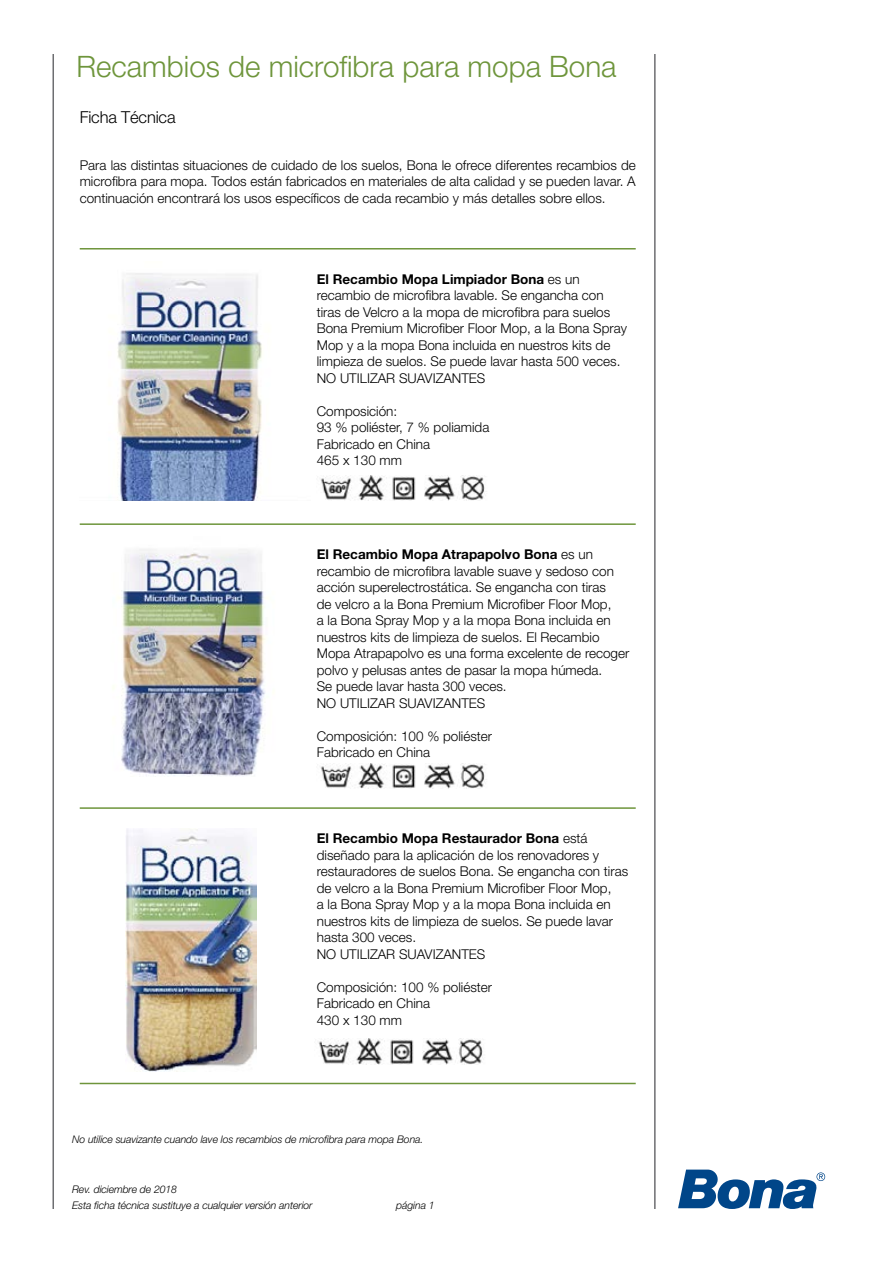
<style>
.page{position:relative;width:893px;height:1263px;background:#fff}
.page>*{position:absolute;margin:0;border:0;box-sizing:border-box;transform-origin:0 0}
.t1{font:300 29.55px "Helvetica Neue";color:#6e953b}
.t2{font:300 16.5px "Helvetica Neue";letter-spacing:-.01em;color:#000}
.t3{font:300 13.5px/16.5px "Helvetica Neue";color:#000}
.t4{font:italic 300 10.5px/16.5px "Helvetica Neue";letter-spacing:-.01em;color:#000}
.s1{font-weight:700}
</style>
<div class="page">
<hr style="left:654px;top:54px;width:2px;height:1155px;background:#6d6e71">
<hr style="left:52px;top:54px;width:2px;height:1155px;background:#6d6e71">
<svg style="left:678px;top:1169px;width:147px;height:40px"></svg>
<img style="left:117px;top:273px;width:145px;height:228px">
<img style="left:113px;top:549px;width:153px;height:227px">
<img style="left:126px;top:829px;width:130px;height:243px">
<hr style="left:80px;top:248px;width:556px;height:1px;background:#6e953b">
<hr style="left:80px;top:523px;width:556px;height:2px;background:#6e953b">
<hr style="left:80px;top:807px;width:556px;height:2px;background:#6e953b">
<hr style="left:80px;top:1083px;width:556px;height:1px;background:#6e953b">
<img style="left:320px;top:475px;width:165px;height:26px">
<img style="left:320px;top:763px;width:165px;height:26px">
<img style="left:318px;top:1039px;width:165px;height:25px">
<h1 class="t1" style="left:77px;top:49px;width:542px">Recambios de microfibra para mopa Bona</h1>
<p class="t2" style="left:80px;top:107px;width:97px">Ficha Técnica</p>
<p class="t3" style="left:80px;top:156px;width:558px;text-align:justify">Para las distintas situaciones de cuidado de los suelos, Bona le ofrece diferentes recambios de microfibra para mopa. Todos están fabricados en materiales de alta calidad y se pueden lavar. A continuación encontrará los usos específicos de cada recambio y más detalles sobre ellos.</p>
<p class="t3" style="left:317px;top:270px;width:312px"><span class="s1">El Recambio Mopa Limpiador Bona</span> es un recambio de microfibra lavable. Se engancha con tiras de Velcro a la mopa de microfibra para suelos Bona Premium Microfiber Floor Mop, a la Bona Spray Mop y a la mopa Bona incluida en nuestros kits de limpieza de suelos. Se puede lavar hasta 500 veces.<br>NO UTILIZAR SUAVIZANTES</p>
<p class="t3" style="left:317px;top:402px;width:174px">Composición:<br>93 % poliéster, 7 % poliamida<br>Fabricado en China<br>465 x 130 mm</p>
<p class="t3" style="left:317px;top:546px;width:314px"><span class="s1">El Recambio Mopa Atrapapolvo Bona</span> es un recambio de microfibra lavable suave y sedoso con acción superelectrostática. Se engancha con tiras<br>de velcro a la Bona Premium Microfiber Floor Mop,<br>a la Bona Spray Mop y a la mopa Bona incluida en nuestros kits de limpieza de suelos. El Recambio Mopa Atrapapolvo es una forma excelente de recoger polvo y pelusas antes de pasar la mopa húmeda.<br>Se puede lavar hasta 300 veces.<br>NO UTILIZAR SUAVIZANTES</p>
<p class="t3" style="left:317px;top:727px;width:177px">Composición: 100 % poliéster<br>Fabricado en China</p>
<p class="t3" style="left:317px;top:830px;width:313px"><span class="s1">El Recambio Mopa Restaurador Bona</span> está diseñado para la aplicación de los renovadores y restauradores de suelos Bona. Se engancha con tiras de velcro a la Bona Premium Microfiber Floor Mop,<br>a la Bona Spray Mop y a la mopa Bona incluida en nuestros kits de limpieza de suelos. Se puede lavar hasta 300 veces.<br>NO UTILIZAR SUAVIZANTES</p>
<p class="t3" style="left:317px;top:978px;width:177px">Composición: 100 % poliéster<br>Fabricado en China<br>430 x 130 mm</p>
<p class="t4" style="left:72px;top:1131px;width:353px">No utilice suavizante cuando lave los recambios de microfibra para mopa Bona.</p>
<p class="t4" style="left:72px;top:1180px;width:242px">Rev. diciembre de 2018<br>Esta ficha técnica sustituye a cualquier versión anterior</p>
<p class="t4" style="left:396px;top:1197px;width:40px">página 1</p>
</div>
